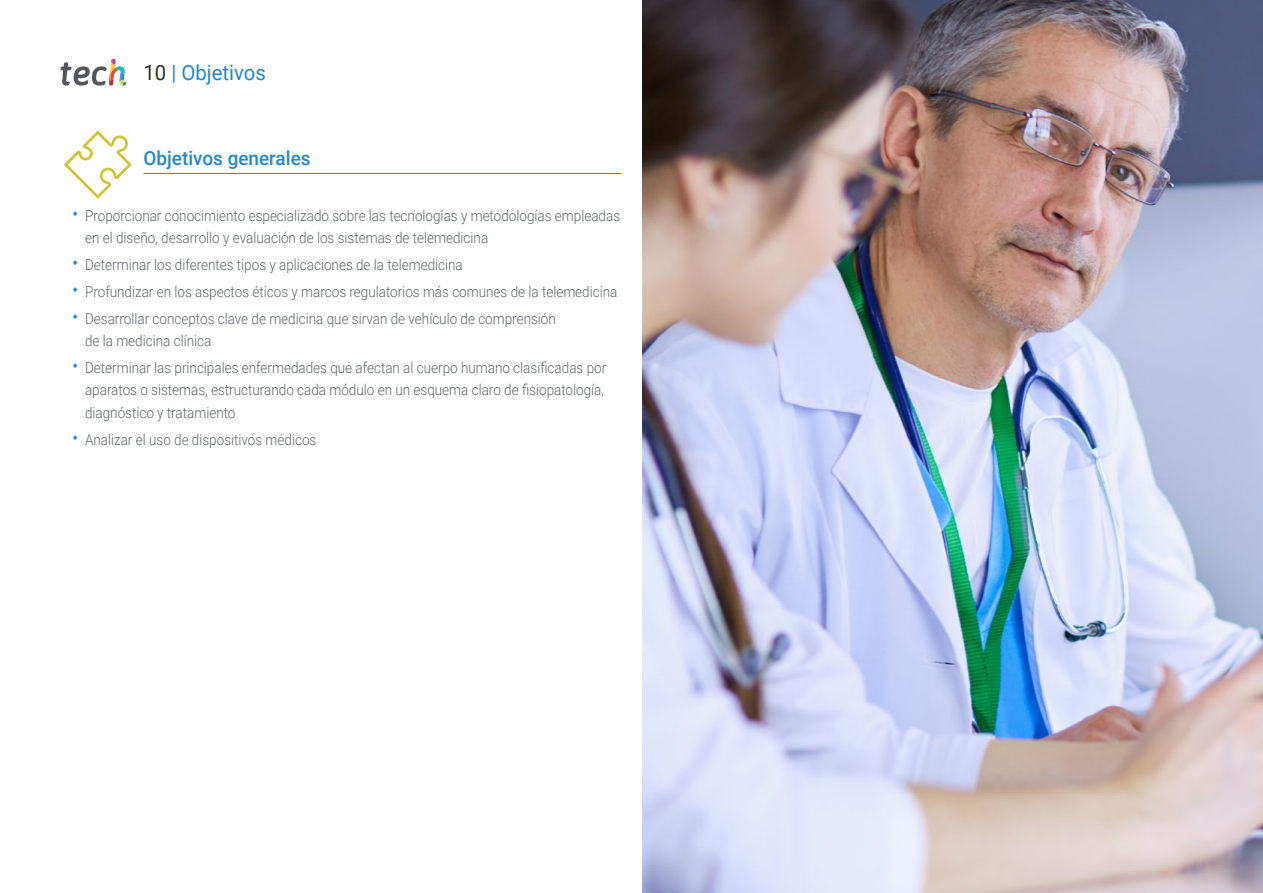
<style>
.page{position:relative;width:1263px;height:893px;background:#fff}
.page>*{position:absolute;margin:0;border:0;box-sizing:border-box;transform-origin:0 0}
.t1{font:21px "Roboto";color:#2488c9}
.t2{font:500 19.5px "Roboto";color:#2488c9}
.t3{font:300 15px/26.7px "Roboto";color:#61646a;scale:.9 1}
.s1{color:#312e20}
</style>
<div class="page">
<hr style="left:144px;top:173px;width:477px;height:1px;background:#2488c9">
<svg style="left:64px;top:130px;width:68px;height:69px"></svg>
<img style="left:642px;top:0;width:621px;height:893px">
<svg style="left:61px;top:59px;width:65px;height:27px"></svg>
<h1 class="t1" style="left:144px;top:57px;width:124px"><span class="s1">10</span> | Objetivos</h1>
<h2 class="t2" style="left:144px;top:144px;width:169px">Objetivos generales</h2>
<p class="t3" style="left:85px;top:204px;width:596px;line-height:22.5px">Proporcionar conocimiento especializado sobre las tecnologías y metodologías empleadas en el diseño, desarrollo y evaluación de los sistemas de telemedicina</p>
<p class="t3" style="left:85px;top:251px;width:593px">Determinar los diferentes tipos y aplicaciones de la telemedicina<br>Profundizar en los aspectos éticos y marcos regulatorios más comunes de la telemedicina<br>Desarrollar conceptos clave de medicina que sirvan de vehículo de comprensión</p>
<p class="t3" style="left:85px;top:327px;width:581px">de la medicina clínica<br>Determinar las principales enfermedades que afectan al cuerpo humano clasificadas por</p>
<p class="t3" style="left:85px;top:378px;width:578px;line-height:22.5px">aparatos o sistemas, estructurando cada módulo en un esquema claro de fisiopatología, diagnóstico y tratamiento</p>
<p class="t3" style="left:85px;top:425px;width:259px">Analizar el uso de dispositivos médicos</p>
</div>
